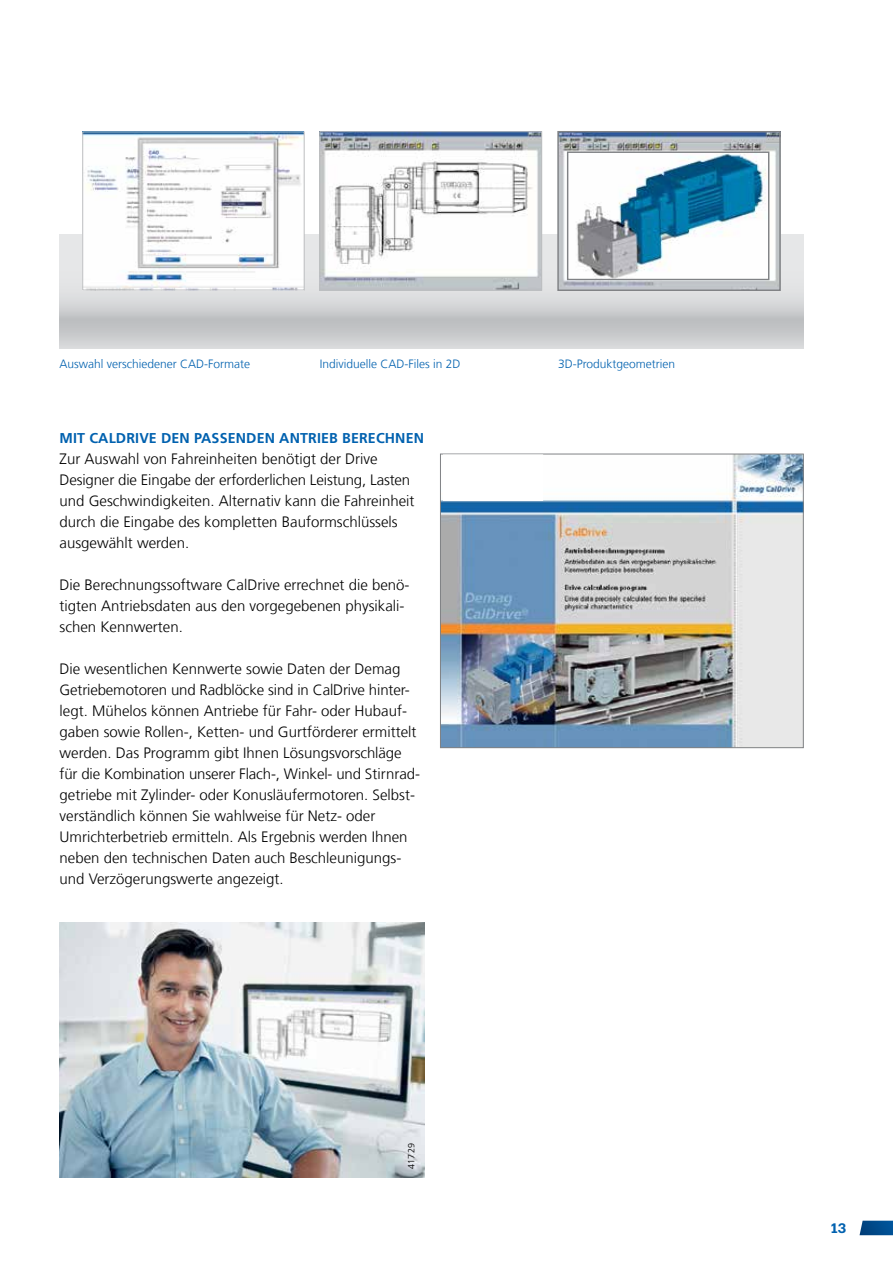
<style>
.page{position:relative;width:893px;height:1263px;background:#fff}
.page>*{position:absolute;margin:0;border:0;box-sizing:border-box;transform-origin:0 0}
.t1{font:300 15px/21px "Frutiger LT Com";color:#000}
.t2{font:700 14.25px "Frutiger LT Com";letter-spacing:.01em;color:#0061af}
.t3{font:600 13.5px "Produkt";color:#0061af}
.t4{font:300 12px "Frutiger LT Com";color:#0061af}
.t5{font:300 9px "Frutiger LT Com";letter-spacing:.05em;color:#000}
</style>
<div class="page">
<svg style="left:859px;top:1221px;width:34px;height:14px"></svg>
<svg style="left:60px;top:234px;width:744px;height:114px;background:#cfd0d2"></svg>
<img style="left:559px;top:133px;width:220px;height:156px">
<div style="left:557px;top:131px;width:224px;height:160px;border:1px solid #808285"></div>
<img style="left:569px;top:153px;width:198px;height:125px">
<div style="left:567px;top:151px;width:202px;height:129px;border:1px solid #808285"></div>
<img style="left:321px;top:133px;width:219px;height:155px">
<div style="left:319px;top:131px;width:223px;height:159px;border:1px solid #bcbec0"></div>
<img style="left:84px;top:134px;width:218px;height:154px">
<div style="left:82px;top:132px;width:222px;height:158px;border:1px solid #bcbec0"></div>
<img style="left:60px;top:923px;width:364px;height:255px">
<img style="left:442px;top:456px;width:360px;height:290px">
<div style="left:440px;top:454px;width:364px;height:294px;border:1px solid #808285"></div>
<div style="left:443px;top:455px;width:100px;height:45px;background:#fff"></div>
<p class="t4" style="left:60px;top:356px;width:192px">Auswahl verschiedener CAD-Formate</p>
<p class="t4" style="left:320px;top:356px;width:142px">Individuelle CAD-Files in 2D</p>
<p class="t4" style="left:558px;top:356px;width:119px">3D-Produktgeometrien</p>
<p class="t2" style="left:60px;top:429px;width:366px">M IT CALDRIVE DEN PASSENDEN ANTRIEB BERECHNEN</p>
<p class="t1" style="left:60px;top:448px;width:357px">Zur Auswahl von Fahreinheiten benötigt der Drive Designer die Eingabe der erforderlichen Leistung, Lasten und Geschwindigkeiten. Alternativ kann die Fahreinheit durch die Eingabe des kompletten Bauformschlüssels ausgewählt werden.</p>
<p class="t1" style="left:60px;top:574px;width:352px">Die Berechnungssoftware CalDrive errechnet die benö&shy;tigten Antriebsdaten aus den vorgegebenen physikali&shy;schen Kennwerten.</p>
<p class="t1" style="left:60px;top:658px;width:361px">Die wesentlichen Kennwerte sowie Daten der Demag Getriebemotoren und Radblöcke sind in CalDrive hinter&shy;legt. Mühelos können Antriebe für Fahr- oder Hubauf&shy;gaben sowie Rollen-, Ketten- und Gurtförderer ermittelt werden. Das Programm gibt Ihnen Lösungsvorschläge für die Kombination unserer Flach-, Winkel- und Stirnrad&shy;getriebe mit Zylinder- oder Konusläufermotoren. Selbst&shy;verständlich können Sie wahlweise für Netz- oder Umrichterbetrieb ermitteln. Als Ergebnis werden Ihnen neben den technischen Daten auch Beschleunigungs&shy;und Verzögerungswerte angezeigt.</p>
<p class="t5" style="left:406px;top:1169px;width:28px;rotate:-90deg">41729</p>
<p class="t3" style="left:831px;top:1219px;width:16px">13</p>
</div>
